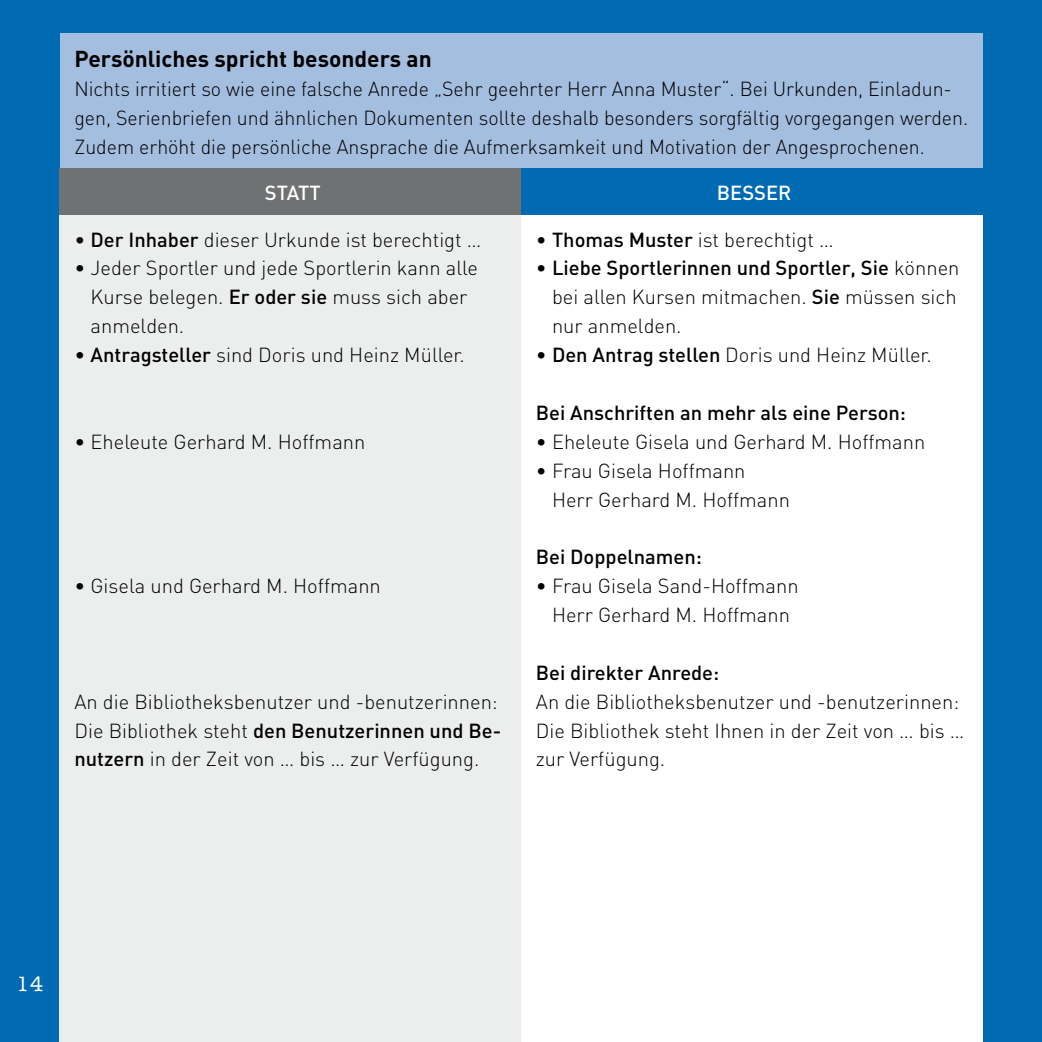
<style>
.page{position:relative;width:1042px;height:1042px;background:#006ab3}
.page>*{position:absolute;margin:0;border:0;box-sizing:border-box;transform-origin:0 0}
.t1{font:700 22.75px "DIN";color:#000}
.t2{font:500 21px "American Typewriter";color:#fff}
.t3{font:300 20.12px/28.9px "DIN";color:#000}
.t4{font:500 20.12px "DIN";color:#000}
.t5{font:500 20.12px "DIN";color:#fff}
.s1{font-weight:500}
</style>
<div class="page">
<div style="left:60px;top:33px;width:922px;height:135px;background:#a4bee0"></div>
<div style="left:60px;top:168px;width:461px;height:47px;background:#707172"></div>
<div style="left:60px;top:215px;width:461px;height:595px;background:#eceded"></div>
<div style="left:521px;top:215px;width:461px;height:595px;background:#fff"></div>
<div style="left:60px;top:806px;width:461px;height:236px;background:#eceded"></div>
<div style="left:521px;top:806px;width:461px;height:236px;background:#fff"></div>
<p class="t1" style="left:74px;top:43px;width:359px">Persönliches spricht besonders an</p>
<p class="t3" style="left:74px;top:73px;width:895px">Nichts irritiert so wie eine falsche Anrede „Sehr geehrter Herr Anna Muster“. Bei Urkunden, Einladun&shy;gen, Serienbriefen und ähnlichen Dokumenten sollte deshalb besonders sorgfältig vorgegangen werden.<br>Zudem erhöht die persönliche Ansprache die Aufmerksamkeit und Motivation der Angesprochenen.</p>
<p class="t5" style="left:265px;top:179px;width:57px">STATT</p>
<p class="t5" style="left:717px;top:179px;width:76px">BESSER</p>
<p class="t3" style="left:74px;top:224px;width:408px">• <span class="s1">Der Inhaber</span> dieser Urkunde ist berechtigt …</p>
<p class="t3" style="left:91px;top:253px;width:389px;text-indent:-16px">• Jeder Sportler und jede Sportlerin kann alle<br>Kurse belegen. <span class="s1">Er oder sie</span> muss sich aber anmelden.</p>
<p class="t3" style="left:74px;top:340px;width:392px">• <span class="s1">Antragsteller</span> sind Doris und Heinz Müller.</p>
<p class="t3" style="left:536px;top:224px;width:299px">• <span class="s1">Thomas Muster</span> ist berechtigt …</p>
<p class="t3" style="left:552px;top:253px;width:409px;text-indent:-16px">• <span class="s1">Liebe Sportlerinnen und Sportler, Sie</span> können bei allen Kursen mitmachen. <span class="s1">Sie</span> müssen sich nur anmelden.</p>
<p class="t3" style="left:536px;top:340px;width:397px">• <span class="s1">Den Antrag stellen</span> Doris und Heinz Müller.</p>
<p class="t4" style="left:536px;top:399px;width:372px">Bei Anschriften an mehr als eine Person:</p>
<p class="t3" style="left:536px;top:426px;width:391px">• Eheleute Gisela und Gerhard M. Hoffmann</p>
<p class="t3" style="left:552px;top:455px;width:239px;text-indent:-16px">• Frau Gisela Hoffmann<br>Herr Gerhard M. Hoffmann</p>
<p class="t3" style="left:74px;top:426px;width:292px">• Eheleute Gerhard M. Hoffmann</p>
<p class="t3" style="left:74px;top:571px;width:308px">• Gisela und Gerhard M. Hoffmann</p>
<p class="t3" style="left:74px;top:686px;width:428px">An die Bibliotheksbenutzer und -benutzerinnen:<br>Die Bibliothek steht <span class="s1">den Benutzerinnen und Be&shy;nutzern</span> in der Zeit von … bis … zur Verfügung.</p>
<p class="t4" style="left:536px;top:543px;width:168px">Bei Doppelnamen:</p>
<p class="t3" style="left:536px;top:571px;width:264px;text-align:center">• Frau Gisela Sand-Hoffmann<br>Herr Gerhard M. Hoffmann</p>
<p class="t4" style="left:536px;top:659px;width:185px">Bei direkter Anrede:</p>
<p class="t3" style="left:536px;top:686px;width:430px">An die Bibliotheksbenutzer und -benutzerinnen:<br>Die Bibliothek steht Ihnen in der Zeit von … bis … zur Verfügung.</p>
<p class="t2" style="left:16px;top:972px;width:29px">14</p>
</div>
